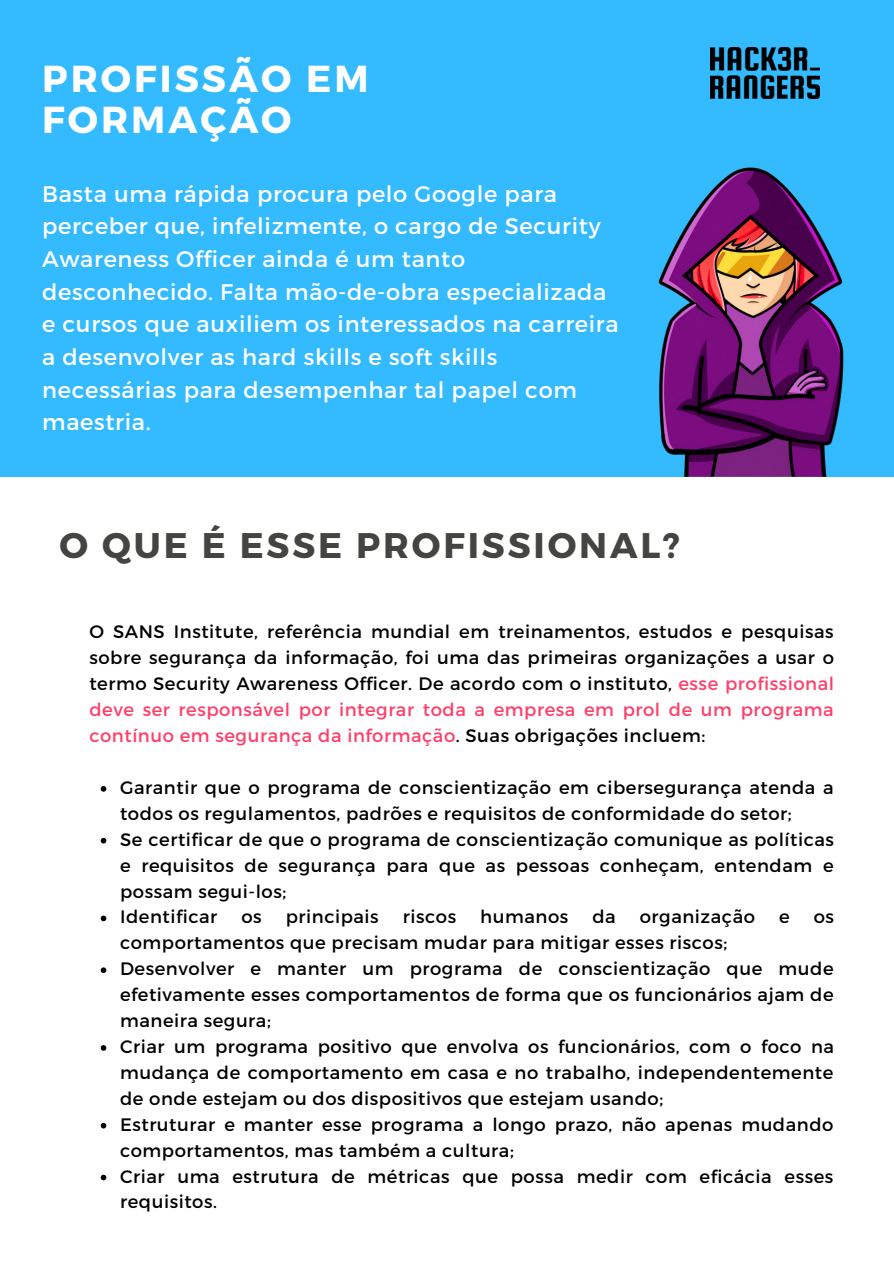
<style>
.page{position:relative;width:894px;height:1264px;background:#fff}
.page>*{position:absolute;margin:0;border:0;box-sizing:border-box;transform-origin:0 0}
.t1{font:700 37.5px/41.7px "Montserrat";letter-spacing:.08em;color:#fff}
.t2{font:700 35.55px "Montserrat";letter-spacing:.08em;color:#444440}
.t3{font:22.5px/32.7px "Montserrat";letter-spacing:.03em;color:#fff}
.t4{font:18px/26px "Montserrat";letter-spacing:.03em;color:#000;text-align:justify}
.s1{color:#ff3f69}
</style>
<div class="page">
<div style="left:0;top:0;width:893px;height:476px;background:#34baff"></div>
<img style="left:710px;top:47px;width:109px;height:52px">
<img style="left:658px;top:167px;width:186px;height:309px">
<svg style="left:101px;top:786px;width:5px;height:5px"></svg>
<svg style="left:101px;top:837px;width:5px;height:6px"></svg>
<svg style="left:101px;top:915px;width:5px;height:6px"></svg>
<svg style="left:101px;top:967px;width:5px;height:6px"></svg>
<svg style="left:101px;top:1045px;width:5px;height:5px"></svg>
<svg style="left:101px;top:1122px;width:5px;height:6px"></svg>
<svg style="left:101px;top:1174px;width:5px;height:6px"></svg>
<p class="t1" style="left:42px;top:56px;width:328px">PROFISSÃO EM<br>FORMAÇÃO</p>
<p class="t3" style="left:42px;top:176px;width:578px">Basta uma rápida procura pelo Google para perceber que, infelizmente, o cargo de Security Awareness Officer ainda é um tanto desconhecido. Falta mão-de-obra especializada e cursos que auxiliem os interessados na carreira a desenvolver as hard skills e soft skills necessárias para desempenhar tal papel com maestria.</p>
<p class="t2" style="left:60px;top:522px;width:621px">O QUE É ESSE PROFISSIONAL?</p>
<p class="t4" style="left:89px;top:618px;width:746px">O SANS Institute, referência mundial em treinamentos, estudos e pesquisas sobre segurança da informação, foi uma das primeiras organizações a usar o termo Security Awareness Officer. De acordo com o instituto, <span class="s1">esse profissional deve ser responsável por integrar toda a empresa em prol de um programa contínuo em segurança da informação</span>. Suas obrigações incluem:</p>
<p class="t4" style="left:120px;top:773px;width:715px">Garantir que o programa de conscientização em cibersegurança atenda a todos os regulamentos, padrões e requisitos de conformidade do setor;</p>
<p class="t4" style="left:120px;top:825px;width:715px">Se certificar de que o programa de conscientização comunique as políticas e requisitos de segurança para que as pessoas conheçam, entendam e possam segui-los;</p>
<p class="t4" style="left:120px;top:903px;width:99px">Identificar</p>
<p class="t4" style="left:241px;top:903px;width:22px">os</p>
<p class="t4" style="left:286px;top:903px;width:94px">principais</p>
<p class="t4" style="left:402px;top:903px;width:55px">riscos</p>
<p class="t4" style="left:480px;top:903px;width:90px">humanos</p>
<p class="t4" style="left:592px;top:903px;width:25px">da</p>
<p class="t4" style="left:639px;top:903px;width:117px">organização</p>
<p class="t4" style="left:778px;top:903px;width:12px">e</p>
<p class="t4" style="left:813px;top:903px;width:22px">os</p>
<p class="t4" style="left:120px;top:929px;width:608px">comportamentos que precisam mudar para mitigar esses riscos;</p>
<p class="t4" style="left:120px;top:955px;width:714px">Desenvolver e manter um programa de conscientização que mude efetivamente esses comportamentos de forma que os funcionários ajam de maneira segura;</p>
<p class="t4" style="left:120px;top:1032px;width:715px">Criar um programa positivo que envolva os funcionários, com o foco na mudança de comportamento em casa e no trabalho, independentemente de onde estejam ou dos dispositivos que estejam usando;</p>
<p class="t4" style="left:120px;top:1110px;width:714px">Estruturar e manter esse programa a longo prazo, não apenas mudando comportamentos, mas também a cultura;</p>
<p class="t4" style="left:120px;top:1162px;width:714px">Criar uma estrutura de métricas que possa medir com eficácia esses requisitos.</p>
</div>
